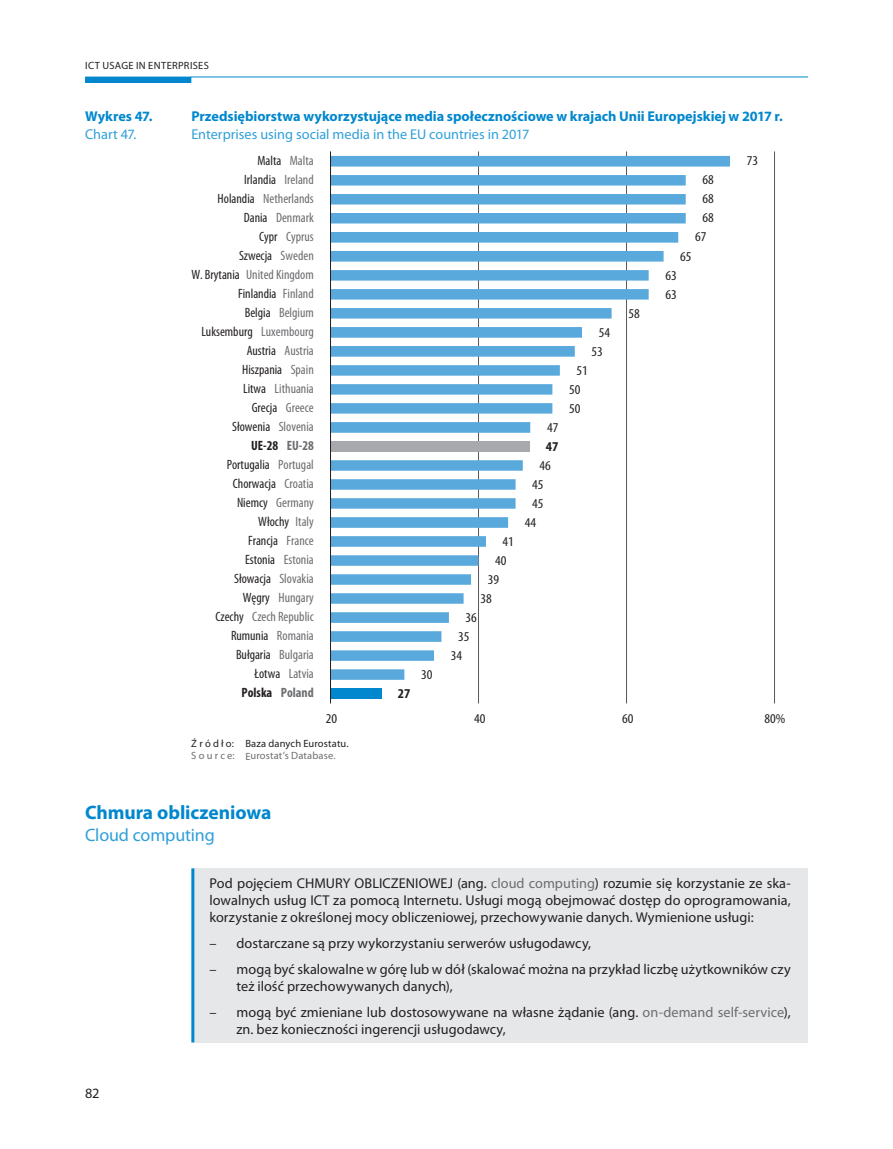
<style>
.page{position:relative;width:893px;height:1149px;background:#fff}
.page>*{position:absolute;margin:0;border:0;box-sizing:border-box;transform-origin:0 0}
.t1{font:700 19.5px "Myriad Pro";letter-spacing:-.005em;color:#0087cd}
.t2{font:18px "Myriad Pro";letter-spacing:-.005em;color:#2f9fd9}
.t3{font:14.25px/17.2px "Myriad Pro";letter-spacing:.005em;color:#231f20}
.t4{font:700 14.25px "Myriad Pro";letter-spacing:-.005em;color:#0087cd}
.t5{font:14.25px "Myriad Pro";color:#2f9fd9}
.t6{font:condensed 13.5px/19px "Myriad Pro";color:#6c6d70;text-align:right}
.t7{font:condensed 13.5px/19px "Myriad Pro";color:#231f20;text-align:center;scale:1.09 1}
.t8{font:700 condensed 13.5px "Myriad Pro";color:#231f20;scale:1.09 1}
.t9{font:10.5px "Myriad Pro";letter-spacing:.01em;color:#231f20}
.t10{font:10.5px "Myriad Pro";letter-spacing:.01em;color:#6c6d70}
.s1{color:#231f20}
.s2{font-weight:700;color:#231f20}
.s3{font-weight:700}
.s4{color:#6c6d70}
</style>
<div class="page">
<hr style="left:774px;top:152px;width:1px;height:551px;background:#57585a">
<hr style="left:626px;top:152px;width:1px;height:551px;background:#57585a">
<hr style="left:478px;top:152px;width:1px;height:551px;background:#57585a">
<svg style="left:331px;top:156px;width:399px;height:523px"></svg>
<div style="left:330px;top:441px;width:200px;height:10px;background:#a8a9ad"></div>
<div style="left:330px;top:688px;width:52px;height:10px;background:#0087cd"></div>
<hr style="left:330px;top:152px;width:1px;height:551px;background:#231f20">
<div style="left:193px;top:868px;width:614px;height:174px;background:#e6e7e9"></div>
<hr style="left:191px;top:868px;width:3px;height:174px;background:#0087cd">
<div style="left:85px;top:77px;width:106px;height:6px;background:#0087cd"></div>
<hr style="left:191px;top:77px;width:617px;height:1px;background:#0087cd">
<p class="t9" style="left:85px;top:59px;width:25px">ict usage</p>
<p class="t9" style="left:136px;top:59px;width:19px">in enterprises</p>
<p class="t4" style="left:85px;top:107px;width:69px">Wykres 47.</p>
<p class="t4" style="left:191px;top:107px;width:593px">Przedsiębiorstwa wykorzystujące media społecznościowe w krajach Unii Europejskiej w 2017 r.</p>
<p class="t5" style="left:85px;top:125px;width:53px">Chart 47.</p>
<p class="t5" style="left:191px;top:125px;width:340px">Enterprises using social media in the EU countries in 2017</p>
<p class="t6" style="left:191px;top:150px;width:124px"><span class="s1">Malta</span> Malta<br><span class="s1">Irlandia</span> Ireland<br><span class="s1">Holandia</span> Netherlands<br><span class="s1">Dania</span> Denmark<br><span class="s1">Cypr</span> Cyprus<br><span class="s1">Szwecja</span> Sweden<br><span class="s1">W. Brytania</span> United Kingdom<br><span class="s1">Finlandia</span> Finland<br><span class="s1">Belgia</span> Belgium<br><span class="s1">Luksemburg</span> Luxembourg<br><span class="s1">Austria</span> Austria<br><span class="s1">Hiszpania</span> Spain<br><span class="s1">Litwa</span> Lithuania<br><span class="s1">Grecja</span> Greece<br><span class="s1">Słowenia</span> Slovenia<br><span class="s2">UE-28</span> <span class="s3">EU-28<br></span><span class="s1">Portugalia</span> Portugal<br><span class="s1">Chorwacja</span> Croatia<br><span class="s1">Niemcy</span> Germany<br><span class="s1">Włochy</span> Italy<br><span class="s1">Francja</span> France<br><span class="s1">Estonia</span> Estonia<br><span class="s1">Słowacja</span> Slovakia<br><span class="s1">Węgry</span> Hungary<br><span class="s1">Czechy</span> Czech Republic<br><span class="s1">Rumunia</span> Romania<br><span class="s1">Bułgaria</span> Bulgaria<br><span class="s1">Łotwa</span> Latvia<br><span class="s2">Polska</span> <span class="s3">Poland</span></p>
<p class="t7" style="left:747px;top:151px;width:12px">73</p>
<p class="t7" style="left:695px;top:170px;width:19px">68<br>68<br>68<br>67</p>
<p class="t7" style="left:680px;top:246px;width:12px">65</p>
<p class="t7" style="left:665px;top:265px;width:12px;text-align:left">63<br>63</p>
<p class="t7" style="left:628px;top:303px;width:12px">58</p>
<p class="t7" style="left:591px;top:322px;width:19px">54<br>53</p>
<p class="t7" style="left:569px;top:360px;width:19px">51<br>50<br>50</p>
<p class="t7" style="left:547px;top:417px;width:12px">47</p>
<p class="t8" style="left:546px;top:437px;width:13px">47</p>
<p class="t7" style="left:540px;top:455px;width:12px">46</p>
<p class="t7" style="left:532px;top:474px;width:12px">45</p>
<p class="t7" style="left:532px;top:493px;width:12px">45</p>
<p class="t7" style="left:525px;top:512px;width:12px">44</p>
<p class="t7" style="left:503px;top:531px;width:12px">41</p>
<p class="t7" style="left:495px;top:550px;width:12px">40</p>
<p class="t7" style="left:488px;top:569px;width:12px">39</p>
<p class="t7" style="left:480px;top:588px;width:12px">38</p>
<p class="t7" style="left:466px;top:607px;width:12px">36</p>
<p class="t7" style="left:458px;top:626px;width:12px">35</p>
<p class="t7" style="left:451px;top:645px;width:12px">34</p>
<p class="t7" style="left:421px;top:664px;width:12px">30</p>
<p class="t8" style="left:398px;top:684px;width:13px">27</p>
<p class="t7" style="left:326px;top:708px;width:12px">20</p>
<p class="t7" style="left:474px;top:708px;width:12px">40</p>
<p class="t7" style="left:622px;top:708px;width:12px">60</p>
<p class="t7" style="left:764px;top:708px;width:21px">80%</p>
<p class="t9" style="left:191px;top:736px;width:159px">Ź r ó d ł o: Baza danych Eurostatu.</p>
<p class="t10" style="left:191px;top:749px;width:146px">S o u r c e: Eurostat’s Database.</p>
<h1 class="t1" style="left:85px;top:799px;width:188px">Chmura obliczeniowa</h1>
<p class="t2" style="left:85px;top:823px;width:131px">Cloud computing</p>
<p class="t3" style="left:209px;top:873px;width:583px;text-align:justify">Pod pojęciem CHMURY OBLICZENIOWEJ (ang. <span class="s4">cloud computing</span>) rozumie się korzystanie ze ska&shy;lowalnych usług ICT za pomocą Internetu. Usługi mogą obejmować dostęp do oprogramowania, korzystanie z określonej mocy obliczeniowej, przechowywanie danych. Wymienione usługi:</p>
<p class="t3" style="left:209px;top:933px;width:383px">– dostarczane są przy wykorzystaniu serwerów usługodawcy,</p>
<p class="t3" style="left:236px;top:959px;width:556px;text-indent:-27px">– mogą być skalowalne w górę lub w dół (skalować można na przykład liczbę użytkowników czy też ilość przechowywanych danych),</p>
<p class="t3" style="left:236px;top:1002px;width:556px;text-indent:-27px">– mogą być zmieniane lub dostosowywane na własne żądanie (ang. <span class="s4">on-demand self-service</span>), zn. bez konieczności ingerencji usługodawcy,</p>
<p class="t3" style="left:85px;top:1083px;width:16px">82</p>
</div>
